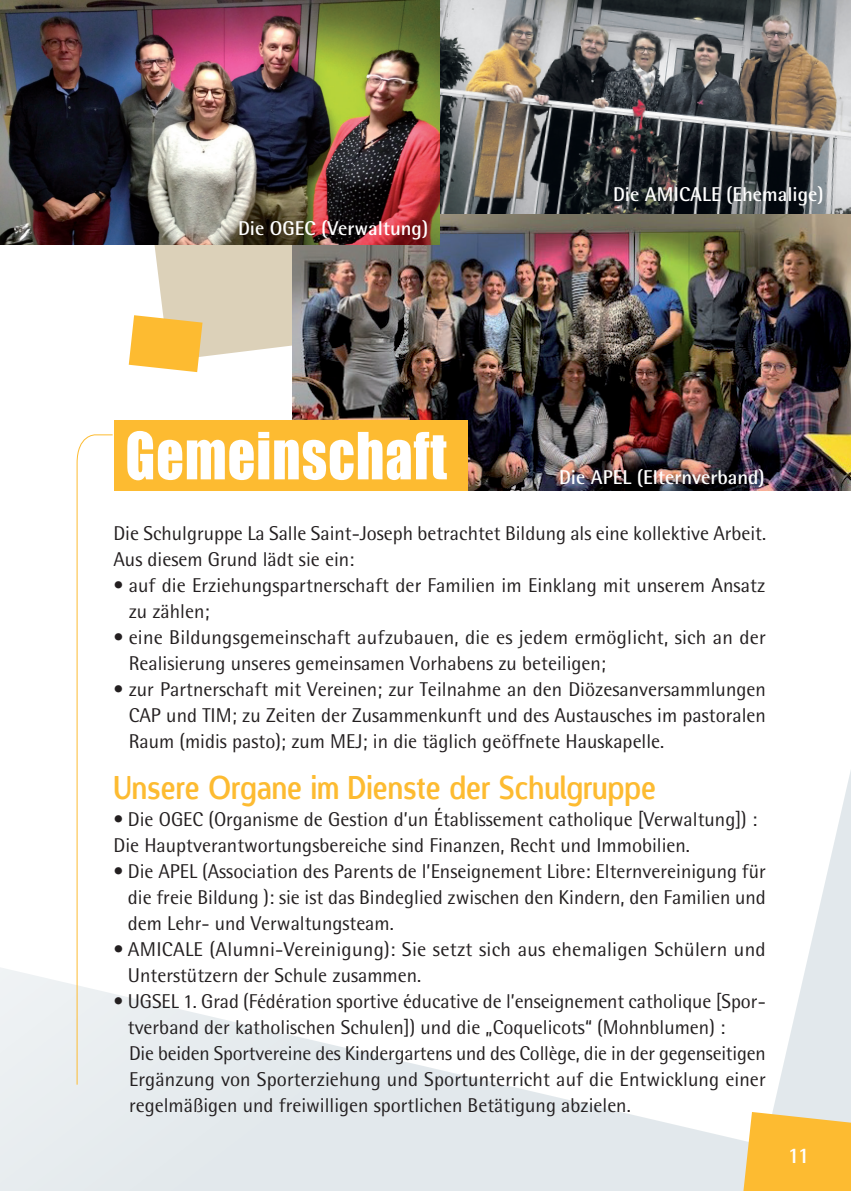
<style>
.page{position:relative;width:851px;height:1191px;background:#fff}
.page>*{position:absolute;margin:0;border:0;box-sizing:border-box;transform-origin:0 0}
.t1{font:60px "Impact";letter-spacing:.02em;color:#fff;scale:.9 1}
.t2{font:32px "Designosaur";color:#fdbb31;scale:.9 1}
.t3{font:700 22px "Rotis Semi Sans";color:#fff}
.t4{font:20px/26px "Rotis Semi Sans";color:#231f20}
.t5{font:700 20px "Rotis Semi Sans";color:#fff}
</style>
<div class="page">
<svg style="left:0;top:775px;width:850px;height:416px"></svg>
<svg style="left:738px;top:1112px;width:112px;height:79px;background:#fac24d"></svg>
<svg style="left:154px;top:245px;width:138px;height:112px;background:#ded4bd"></svg>
<img style="left:439px;top:0;width:411px;height:214px">
<svg style="left:76px;top:434px;width:38px;height:651px"></svg>
<img style="left:292px;top:214px;width:558px;height:276px">
<svg style="left:129px;top:315px;width:73px;height:57px;background:#fbc451"></svg>
<div style="left:114px;top:420px;width:354px;height:71px;background:#fdbb31"></div>
<img style="left:0;top:0;width:439px;height:245px">
<p class="t5" style="left:238px;top:216px;width:192px">Die OGEC (Verwaltung)</p>
<h1 class="t1" style="left:125px;top:409px;width:358px">Gemeinschaft</h1>
<p class="t5" style="left:613px;top:182px;width:212px">Die AMICALE (Ehemalige)</p>
<p class="t5" style="left:559px;top:465px;width:207px">Die APEL (Elternverband)</p>
<p class="t4" style="left:113px;top:520px;width:654px">Die Schulgruppe La Salle Saint-Joseph betrachtet Bildung als eine kollektive Arbeit.<br>Aus diesem Grund lädt sie ein:</p>
<p class="t4" style="left:129px;top:572px;width:638px;text-indent:-15px">• auf die Erziehungspartnerschaft der Familien im Einklang mit unserem Ansatz zu zählen;</p>
<p class="t4" style="left:129px;top:624px;width:638px;text-indent:-15px">• eine Bildungsgemeinschaft aufzubauen, die es jedem ermöglicht, sich an der<br>Realisierung unseres gemeinsamen Vorhabens zu beteiligen;</p>
<p class="t4" style="left:129px;top:676px;width:638px;text-align:justify;text-indent:-15px">• zur Partnerschaft mit Vereinen; zur Teilnahme an den Diözesanversammlungen CAP und TIM; zu Zeiten der Zusammenkunft und des Austausches im pastoralen Raum (midis pasto); zum MEJ; in die täglich geöffnete Hauskapelle.</p>
<h2 class="t2" style="left:113px;top:760px;width:604px">Unsere Organe im Dienste der Schulgruppe</h2>
<p class="t4" style="left:113px;top:806px;width:645px">• Die OGEC (Organisme de Gestion d’un Établissement catholique [Verwaltung]) :<br>Die Hauptverantwortungsbereiche sind Finanzen, Recht und Immobilien.</p>
<p class="t4" style="left:128px;top:858px;width:639px;text-align:justify;text-indent:-14px">• Die APEL (Association des Parents de l’Enseignement Libre: Elternvereinigung für die freie Bildung ): sie ist das Bindeglied zwischen den Kindern, den Familien und dem Lehr- und Verwaltungsteam.</p>
<p class="t4" style="left:128px;top:936px;width:639px;text-indent:-14px">• AMICALE (Alumni-Vereinigung): Sie setzt sich aus ehemaligen Schülern und<br>Unterstützern der Schule zusammen.</p>
<p class="t4" style="left:128px;top:988px;width:639px;text-indent:-14px">• UGSEL 1. Grad (Fédération sportive éducative de l’enseignement catholique [Spor&shy;tverband der katholischen Schulen]) und die „Coquelicots“ (Mohnblumen) :<br>Die beiden Sportvereine des Kindergartens und des Collège, die in der gegenseitigen Ergänzung von Sporterziehung und Sportunterricht auf die Entwicklung einer regelmäßigen und freiwilligen sportlichen Betätigung abzielen.</p>
<p class="t3" style="left:787px;top:1142px;width:23px">11</p>
</div>
